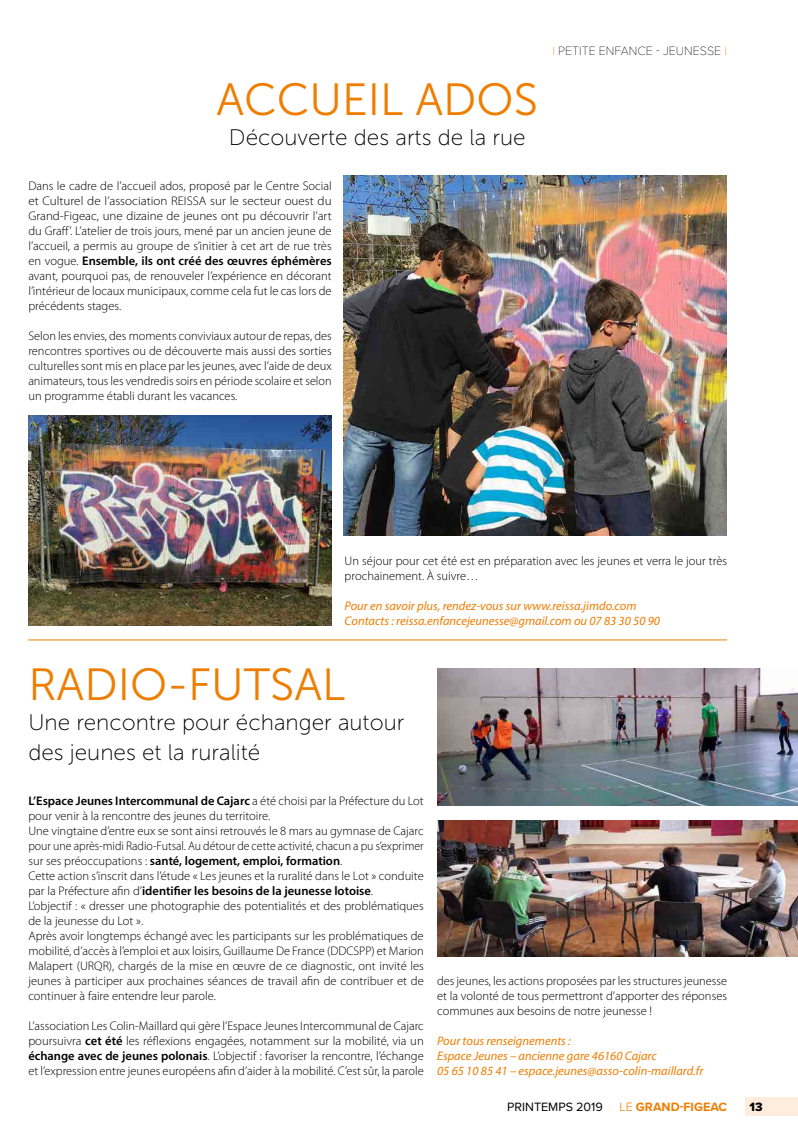
<style>
.page{position:relative;width:798px;height:1134px;background:#fff}
.page>*{position:absolute;margin:0;border:0;box-sizing:border-box;transform-origin:0 0}
.t1{font:45px "Museo Sans 300";color:#ef7d00}
.t2{font:22.5px/30px "Museo Sans 100";color:#000}
.t3{font:300 12.5px/15px "Myriad Pro";color:#000;text-align:justify}
.t4{font:italic 12.5px/15px "Myriad Pro";color:#ef7d00}
.t5{font:100 12.5px "Proxima Nova T";color:#000}
.t6{font:700 12.5px "Proxima Nova";color:#ef7d00}
.t7{font:12.5px "Proxima Nova";color:#000}
.t8{font:12.5px "Proxima Nova Extrabld";color:#000}
.s1{font-weight:600}
.s2{color:#ef7d00}
.s3{font-weight:300}
</style>
<div class="page">
<div style="left:744px;top:1097px;width:53px;height:19px;background:#feeddd"></div>
<img style="left:344px;top:175px;width:382px;height:360px">
<img style="left:28px;top:415px;width:303px;height:210px">
<hr style="left:28px;top:640px;width:698px;height:1px;background:#ef7d00">
<img style="left:437px;top:668px;width:360px;height:137px">
<img style="left:437px;top:820px;width:360px;height:137px">
<h1 class="t1" style="left:216px;top:75px;width:323px">ACCUEIL ADOS</h1>
<h2 class="t2" style="left:229px;top:123px;width:298px">Découverte des arts de la rue</h2>
<p class="t3" style="left:28px;top:178px;width:305px">Dans le cadre de l’accueil ados, proposé par le Centre Social et Culturel de l’association REISSA sur le secteur ouest du Grand-Figeac, une dizaine de jeunes ont pu découvrir l’art du Graff’. L’atelier de trois jours, mené par un ancien jeune de l’accueil, a permis au groupe de s’initier à cet art de rue très en vogue. <span class="s1">Ensemble, ils ont créé des œuvres éphémères </span>avant, pourquoi pas, de renouveler l’expérience en décorant l’intérieur de locaux municipaux, comme cela fut le cas lors de précédents stages.</p>
<p class="t3" style="left:28px;top:328px;width:305px">Selon les envies, des moments conviviaux autour de repas, des rencontres sportives ou de découverte mais aussi des sorties culturelles sont mis en place par les jeunes, avec l’aide de deux animateurs, tous les vendredis soirs en période scolaire et selon un programme établi durant les vacances.</p>
<p class="t5" style="left:552px;top:41px;width:176px"><span class="s2">I</span> PETITE ENFANCE - JEUNESSE <span class="s2">I</span></p>
<p class="t3" style="left:344px;top:553px;width:384px">Un séjour pour cet été est en préparation avec les jeunes et verra le jour très prochainement. À suivre…</p>
<p class="t4" style="left:344px;top:598px;width:317px">Pour en savoir plus, rendez-vous sur www.reissa.jimdo.com<br>Contacts : reissa.enfancejeunesse@gmail.com ou 07 83 30 50 90</p>
<h1 class="t1" style="left:28px;top:660px;width:318px">RADIO-FUTSAL</h1>
<h2 class="t2" style="left:28px;top:708px;width:377px">Une rencontre pour échanger autour des jeunes et la ruralité</h2>
<p class="t3" style="left:28px;top:793px;width:397px;text-align:left"><span class="s1">L’Espace Jeunes Intercommunal de Cajarc</span> a été choisi par la Préfecture du Lot pour venir à la rencontre des jeunes du territoire.<br>Une vingtaine d’entre eux se sont ainsi retrouvés le 8 mars au gymnase de Cajarc pour une après-midi Radio-Futsal. Au détour de cette activité, chacun a pu s’exprimer sur ses préoccupations : <span class="s1">santé, logement, emploi, formation</span>.<br>Cette action s’inscrit dans l’étude « Les jeunes et la ruralité dans le Lot » conduite par la Préfecture afin d’<span class="s1">identifier les besoins de la jeunesse lotoise</span>.<br>L’objectif : « dresser une photographie des potentialités et des problématiques de la jeunesse du Lot ».<br>Après avoir longtemps échangé avec les participants sur les problématiques de mobilité, d’accès à l’emploi et aux loisirs, Guillaume De France (DDCSPP) et Marion Malapert (URQR), chargés de la mise en œuvre de ce diagnostic, ont invité les jeunes à participer aux prochaines séances de travail afin de contribuer et de continuer à faire entendre leur parole.</p>
<p class="t3" style="left:28px;top:1018px;width:397px">L’association Les Colin-Maillard qui gère l’Espace Jeunes Intercommunal de Cajarc poursuivra <span class="s1">cet été</span> les réflexions engagées, notamment sur la mobilité, via un <span class="s1">échange avec de jeunes polonais</span>. L’objectif : favoriser la rencontre, l’échange et l’expression entre jeunes européens afin d’aider à la mobilité. C’est sûr, la parole</p>
<p class="t3" style="left:437px;top:973px;width:291px">des jeunes, les actions proposées par les structures jeunesse et la volonté de tous permettront d’apporter des réponses communes aux besoins de notre jeunesse !</p>
<p class="t4" style="left:437px;top:1033px;width:268px">Pour tous renseignements :<br>Espace Jeunes – ancienne gare 46160 Cajarc<br>05 65 10 85 41 – espace.jeunes@asso-colin-maillard.fr</p>
<p class="t7" style="left:507px;top:1097px;width:97px">PRINTEMPS 2019</p>
<p class="t6" style="left:619px;top:1097px;width:109px"><span class="s3">LE</span> GRAND-FIGEAC</p>
<p class="t8" style="left:749px;top:1097px;width:15px">13</p>
</div>
